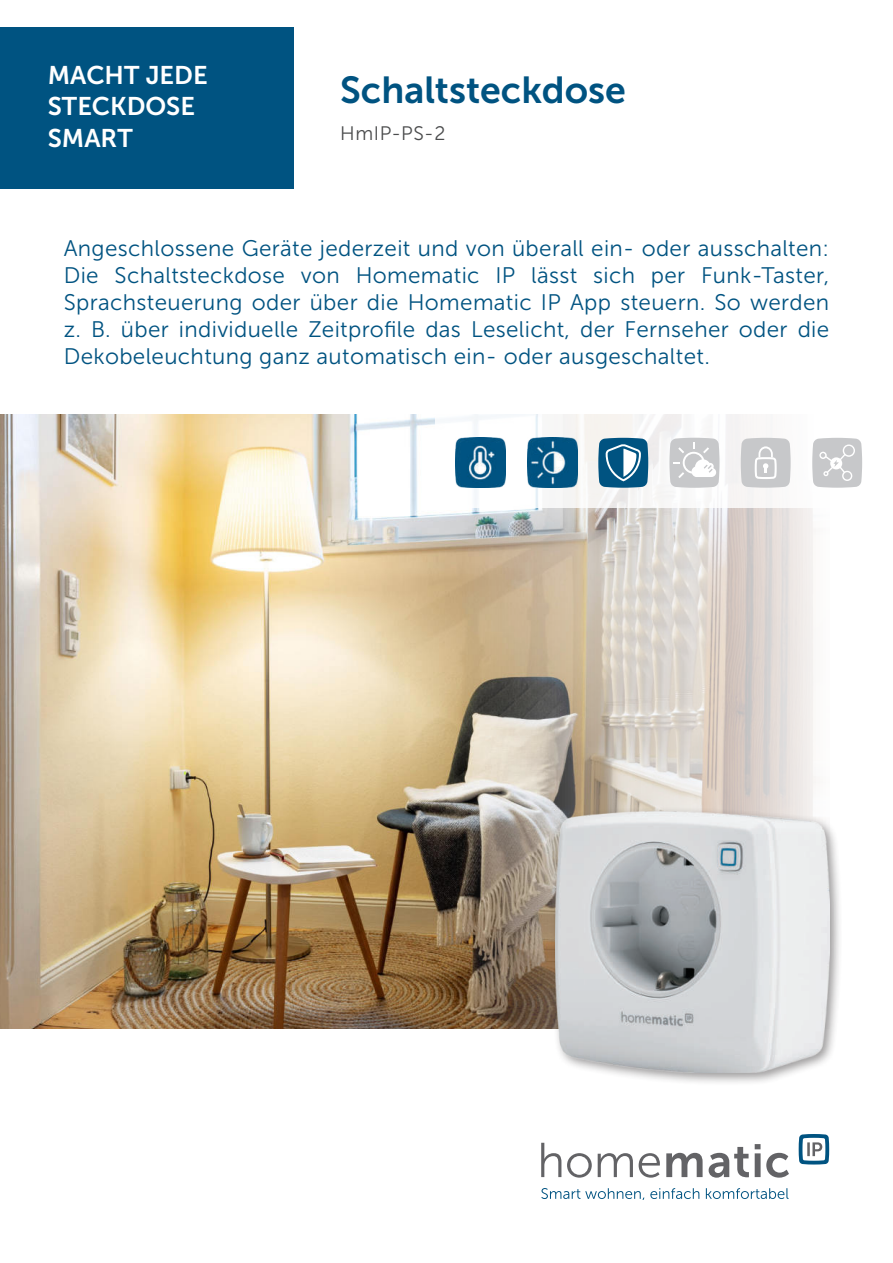
<style>
.page{position:relative;width:893px;height:1263px;background:#fff}
.page>*{position:absolute;margin:0;border:0;box-sizing:border-box;transform-origin:0 0}
.t1{font:37.5px "Museo Sans 700";color:#005381}
.t2{font:25.5px/31.5px "Museo Sans 700";color:#fff}
.t3{font:22.5px/27px "Museo Sans 300";letter-spacing:.015em;color:#005381;text-align:justify}
.t4{font:19.5px "Museo Sans 300";letter-spacing:.03em;color:#4b4c4d}
</style>
<div class="page">
<img style="left:0;top:414px;width:816px;height:615px">
<div style="left:0;top:27px;width:294px;height:162px;background:#005381"></div>
<div style="left:551px;top:807px;width:291px;height:279px;background:#231f20;opacity:.45"></div>
<img style="left:555px;top:812px;width:274px;height:260px">
<svg style="left:541px;top:1143px;width:248px;height:35px"></svg>
<svg style="left:799px;top:1134px;width:30px;height:30px"></svg>
<svg style="left:541px;top:1188px;width:103px;height:11px"></svg>
<svg style="left:650px;top:1188px;width:49px;height:11px"></svg>
<svg style="left:706px;top:1188px;width:82px;height:11px"></svg>
<div style="left:435px;top:402px;width:458px;height:105px;background:#fff"></div>
<img style="left:527px;top:438px;width:50px;height:50px">
<svg style="left:812px;top:438px;width:50px;height:50px"></svg>
<svg style="left:669px;top:438px;width:50px;height:50px"></svg>
<svg style="left:741px;top:438px;width:50px;height:50px"></svg>
<img style="left:456px;top:438px;width:50px;height:50px">
<svg style="left:598px;top:438px;width:50px;height:50px"></svg>
<p class="t2" style="left:48px;top:59px;width:161px">MACHT JEDE<br>STECKDOSE<br>SMART</p>
<h1 class="t1" style="left:340px;top:68px;width:287px">Schaltsteckdose</h1>
<p class="t4" style="left:340px;top:123px;width:107px">HmIP-PS-2</p>
<p class="t3" style="left:64px;top:235px;width:767px">Angeschlossene Geräte jederzeit und von überall ein- oder ausschalten:<br>Die Schaltsteckdose von Homematic IP lässt sich per Funk-Taster, Sprachsteuerung oder über die Homematic IP App steuern. So werden z. B. über individuelle Zeitprofile das Leselicht, der Fernseher oder die Dekobeleuchtung ganz automatisch ein- oder ausgeschaltet.</p>
</div>
